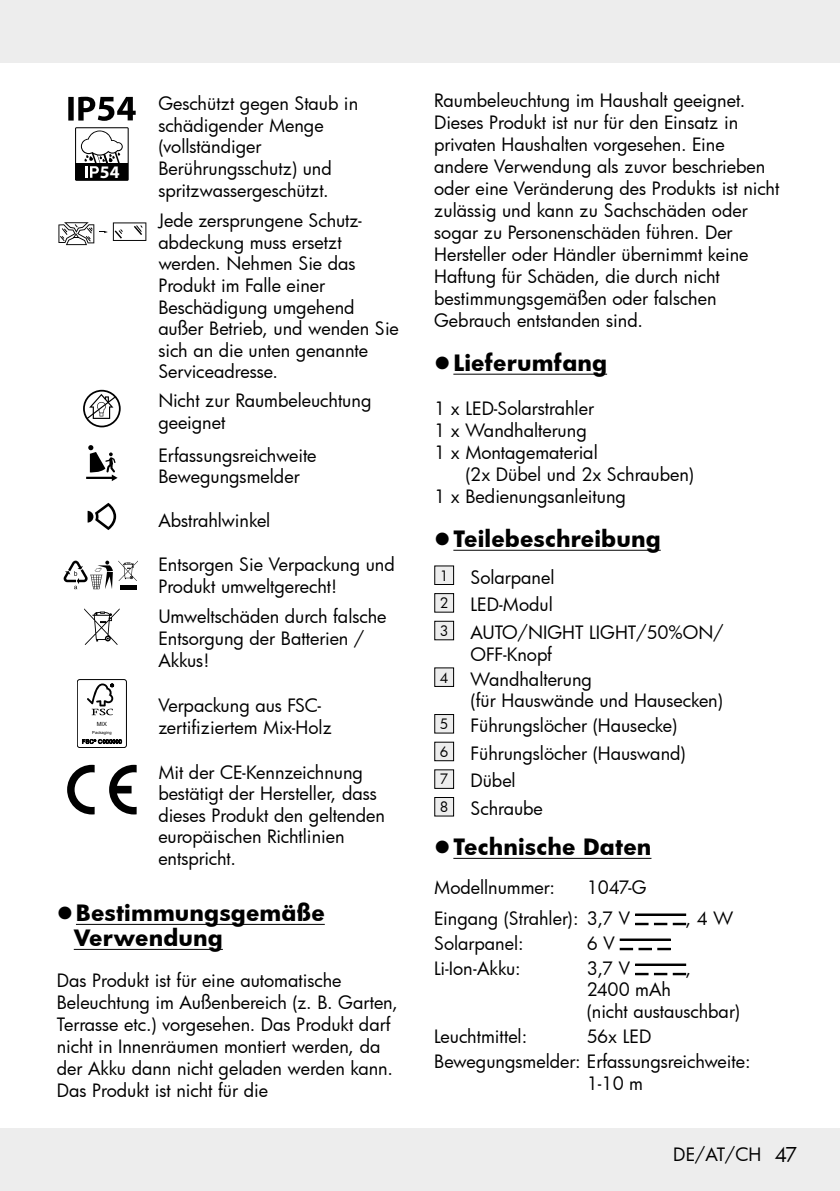
<style>
.page{position:relative;width:840px;height:1191px;background:#fff}
.page>*{position:absolute;margin:0;border:0;box-sizing:border-box;transform-origin:0 0}
.t1{font:700 22px/25px "Futura";letter-spacing:.005em;color:#000}
.t2{font:18px/21.6px "Futura";color:#000}
.t3{font:700 17.6px "Myriad Pro";color:#fff}
.t4{font:5.8px "Arial";color:#000}
.t5{font:4.2px "Arial";color:#000}
.s1{font-size:20px}
</style>
<div class="page">
<div style="left:0;top:0;width:839px;height:62px;background:#ededed"></div>
<div style="left:0;top:1128px;width:839px;height:63px;background:#ededed"></div>
<hr style="left:76px;top:924px;width:248px;height:1px;background:#000">
<hr style="left:74px;top:949px;width:149px;height:1px;background:#000">
<svg style="left:68px;top:97px;width:67px;height:24px"></svg>
<div style="left:75px;top:127px;width:54px;height:54px;border:1px solid #000"></div>
<div style="left:76px;top:163px;width:52px;height:17px;background:#000"></div>
<svg style="left:81px;top:130px;width:42px;height:48px"></svg>
<svg style="left:58px;top:222px;width:88px;height:23px"></svg>
<svg style="left:83px;top:390px;width:38px;height:37px"></svg>
<svg style="left:86px;top:445px;width:31px;height:36px"></svg>
<svg style="left:87px;top:503px;width:29px;height:27px"></svg>
<svg style="left:64px;top:560px;width:74px;height:29px"></svg>
<hr style="left:120px;top:585px;width:16px;height:4px;background:#000">
<svg style="left:84px;top:608px;width:35px;height:37px"></svg>
<div style="left:77px;top:679px;width:50px;height:69px;border:1px solid #000;border-radius:2px"></div>
<svg style="left:87px;top:683px;width:27px;height:32px"></svg>
<svg style="left:82px;top:739px;width:40px;height:5px"></svg>
<svg style="left:67px;top:765px;width:28px;height:49px"></svg>
<svg style="left:109px;top:765px;width:27px;height:49px"></svg>
<hr style="left:453px;top:374px;width:153px;height:1px;background:#000">
<hr style="left:453px;top:550px;width:207px;height:1px;background:#000">
<hr style="left:453px;top:858px;width:198px;height:1px;background:#000">
<div style="left:434px;top:566px;width:19px;height:18px;background:#ededed"></div>
<div style="left:434px;top:565px;width:20px;height:20px;border:1px solid #000"></div>
<div style="left:434px;top:593px;width:19px;height:19px;background:#ededed"></div>
<div style="left:434px;top:593px;width:20px;height:19px;border:1px solid #000"></div>
<div style="left:434px;top:621px;width:19px;height:19px;background:#ededed"></div>
<div style="left:434px;top:621px;width:20px;height:19px;border:1px solid #000"></div>
<div style="left:434px;top:668px;width:19px;height:18px;background:#ededed"></div>
<div style="left:434px;top:667px;width:20px;height:20px;border:1px solid #000"></div>
<div style="left:434px;top:714px;width:19px;height:19px;background:#ededed"></div>
<div style="left:434px;top:714px;width:20px;height:19px;border:1px solid #000"></div>
<div style="left:434px;top:742px;width:19px;height:18px;background:#ededed"></div>
<div style="left:434px;top:741px;width:20px;height:20px;border:1px solid #000"></div>
<div style="left:434px;top:770px;width:19px;height:18px;background:#ededed"></div>
<div style="left:434px;top:769px;width:20px;height:20px;border:1px solid #000"></div>
<div style="left:434px;top:797px;width:19px;height:19px;background:#ededed"></div>
<div style="left:434px;top:797px;width:20px;height:19px;border:1px solid #000"></div>
<svg style="left:654px;top:923px;width:12px;height:1px"></svg>
<svg style="left:635px;top:923px;width:12px;height:1px"></svg>
<svg style="left:672px;top:923px;width:13px;height:1px"></svg>
<div style="left:635px;top:914px;width:50px;height:1px;border:1px solid #000"></div>
<svg style="left:638px;top:948px;width:13px;height:1px"></svg>
<svg style="left:619px;top:948px;width:13px;height:1px"></svg>
<svg style="left:657px;top:948px;width:12px;height:1px"></svg>
<div style="left:619px;top:939px;width:51px;height:1px;border:1px solid #000"></div>
<svg style="left:654px;top:973px;width:12px;height:1px"></svg>
<svg style="left:635px;top:973px;width:12px;height:1px"></svg>
<svg style="left:672px;top:973px;width:13px;height:1px"></svg>
<div style="left:635px;top:964px;width:50px;height:1px;border:1px solid #000"></div>
<p class="t3" style="left:100px;top:160px;width:21px">54</p>
<p class="t2" style="left:158px;top:92px;width:201px">Geschützt gegen Staub in schädigender Menge (vollständiger<br>Berührungsschutz) und spritzwassergeschützt.</p>
<p class="t2" style="left:158px;top:209px;width:242px">Jede zersprungene Schutz&shy;abdeckung muss ersetzt werden. Nehmen Sie das<br>Produkt im Falle einer<br>Beschädigung umgehend außer Betrieb, und wenden Sie sich an die unten genannte<br>Serviceadresse.</p>
<p class="t2" style="left:158px;top:390px;width:214px">Nicht zur Raumbeleuchtung geeignet</p>
<p class="t2" style="left:158px;top:444px;width:160px">Erfassungsreichweite<br>Bewegungsmelder</p>
<p class="t2" style="left:158px;top:509px;width:113px">Abstrahlwinkel</p>
<p class="t2" style="left:158px;top:553px;width:238px">Entsorgen Sie Verpackung und<br>Produkt umweltgerecht!</p>
<p class="t2" style="left:158px;top:605px;width:230px">Umweltschäden durch falsche<br>Entsorgung der Batterien /<br>Akkus!</p>
<p class="t2" style="left:158px;top:694px;width:175px">Verpackung aus FSC&shy;zertifiziertem Mix-Holz</p>
<p class="t2" style="left:158px;top:760px;width:228px">Mit der CE-Kennzeichnung bestätigt der Hersteller, dass dieses Produkt den geltenden europäischen Richtlinien entspricht.</p>
<p class="t1" style="left:74px;top:900px;width:252px">Bestimmungsgemäße<br>Verwendung</p>
<p class="t2" style="left:57px;top:969px;width:342px">Das Produkt ist für eine automatische Beleuchtung im Außenbereich (z. B. Garten, Terrasse etc. ) vorgesehen. Das Produkt darf nicht in Innenräumen montiert werden, da der Akku dann nicht geladen werden kann.<br>Das Produkt ist nicht für die</p>
<p class="t4" style="left:97px;top:720px;width:12px">MIX</p>
<p class="t5" style="left:92px;top:729px;width:21px">Packaging</p>
<p class="t2" style="left:434px;top:89px;width:346px">Raumbeleuchtung im Haushalt geeignet.<br>Dieses Produkt ist nur für den Einsatz in privaten Haushalten vorgesehen. Eine andere Verwendung als zuvor beschrieben oder eine Veränderung des Produkts ist nicht zulässig und kann zu Sachschäden oder sogar zu Personenschäden führen. Der Hersteller oder Händler übernimmt keine Haftung für Schäden, die durch nicht bestimmungsgemäßen oder falschen Gebrauch entstanden sind.</p>
<p class="t1" style="left:453px;top:350px;width:155px">Lieferumfang</p>
<p class="t2" style="left:434px;top:397px;width:161px">1 x LED-Solarstrahler</p>
<p class="t2" style="left:434px;top:419px;width:154px">1 x Wandhalterung</p>
<p class="t2" style="left:434px;top:441px;width:165px">1 x Montagematerial</p>
<p class="t2" style="left:465px;top:463px;width:230px">(2x Dübel und 2x Schrauben)</p>
<p class="t2" style="left:434px;top:485px;width:193px">1 x Bedienungsanleitung</p>
<p class="t1" style="left:453px;top:526px;width:209px">Teilebeschreibung</p>
<p class="t2" style="left:439px;top:563px;width:285px;line-height:27.6px"><sup>1</sup> Solarpanel<br><sup>2</sup> LED-Modul<br><sup>3</sup> AUTO/NIGHT LIGHT/50%ON/</p>
<p class="t2" style="left:439px;top:641px;width:153px;line-height:25px;text-align:center">OFF-Knopf<br><sup>4</sup> Wandhalterung</p>
<p class="t2" style="left:439px;top:687px;width:284px;line-height:25px;text-indent:31px">(für Hauswände und Hausecken)<br><sup>5</sup> Führungslöcher (Hausecke)</p>
<p class="t2" style="left:439px;top:739px;width:247px;line-height:27.6px"><sup>6</sup> Führungslöcher (Hauswand)<br><sup>7</sup> Dübel<br><sup>8</sup> Schraube</p>
<p class="t1" style="left:453px;top:834px;width:199px">Technische Daten</p>
<p class="t2" style="left:434px;top:876px;width:122px">Modellnummer:</p>
<p class="t2" style="left:434px;top:871px;width:214px;line-height:30.6px;text-indent:152px">1047-G<br>Eingang (Strahler): 3,7 V</p>
<p class="t2" style="left:685px;top:907px;width:49px">, 4 W</p>
<p class="t2" style="left:434px;top:932px;width:91px">Solarpanel:</p>
<p class="t2" style="left:586px;top:932px;width:29px">6 V</p>
<p class="t2" style="left:434px;top:957px;width:88px">Li-Ion-Akku:</p>
<p class="t2" style="left:586px;top:957px;width:45px">3,7 V</p>
<p class="t2" style="left:685px;top:957px;width:7px">,</p>
<p class="t2" style="left:586px;top:978px;width:154px">2400 mAh<br>(nicht austauschbar)</p>
<p class="t2" style="left:434px;top:1025px;width:95px">Leuchtmittel:</p>
<p class="t2" style="left:434px;top:1023px;width:318px;line-height:25px;text-indent:152px">56x LED<br>Bewegungsmelder: Erfassungsreichweite:</p>
<p class="t2" style="left:586px;top:1072px;width:58px">1-10 m</p>
<p class="t2" style="left:673px;top:1143px;width:126px">DE/AT/CH <span class="s1">47</span></p>
</div>
